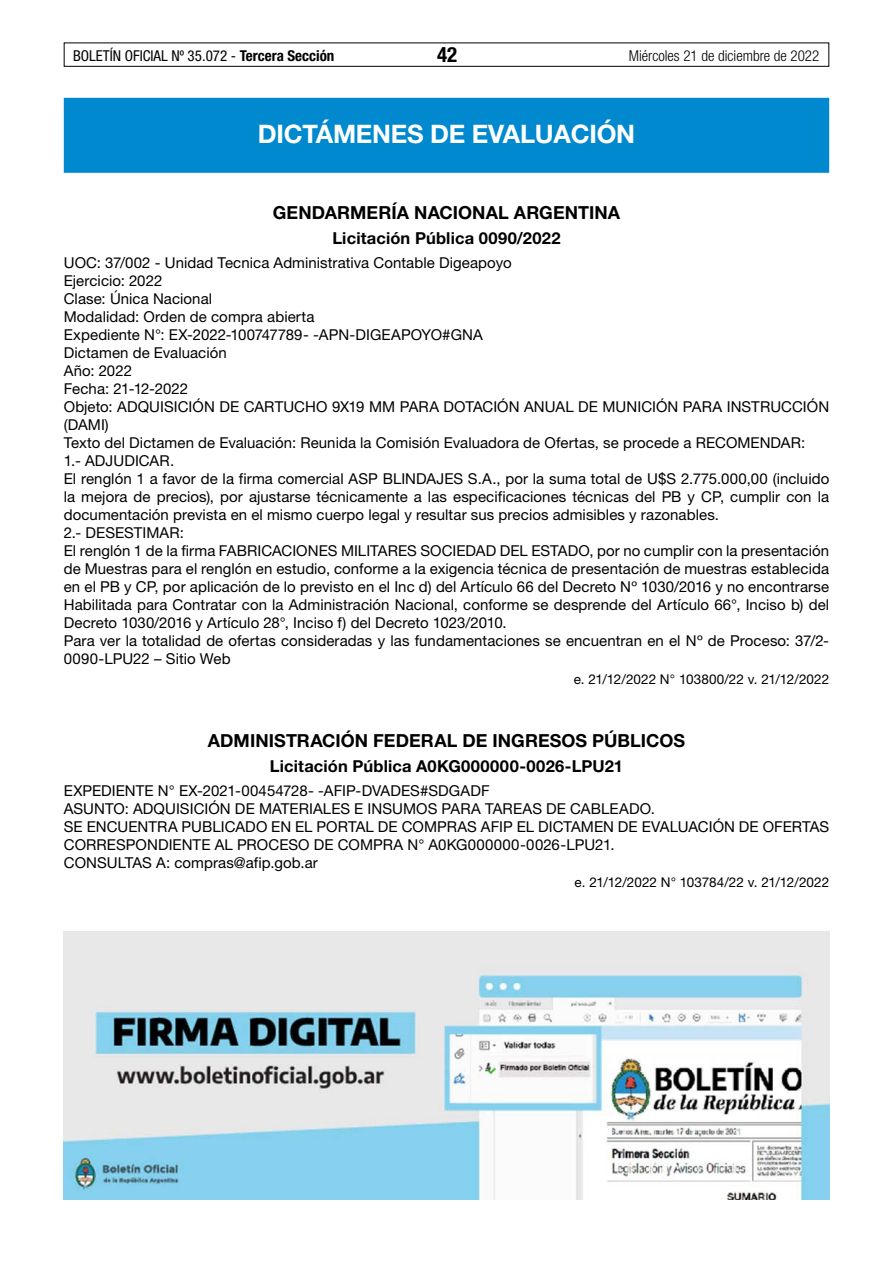
<style>
.page{position:relative;width:893px;height:1263px;background:#fff}
.page>*{position:absolute;margin:0;border:0;box-sizing:border-box;transform-origin:0 0}
.t1{font:700 25.5px "Helvetica Neue LT Std";letter-spacing:-.01em;color:#fff}
.t2{font:700 condensed 21px "Helvetica Neue LT Std";color:#000}
.t3{font:700 18px "Helvetica Neue LT Std";letter-spacing:.005em;color:#000}
.t4{font:700 16.5px "Helvetica Neue LT Std";letter-spacing:.01em;color:#000}
.t5{font:15px/18px "Helvetica Neue LT Std";letter-spacing:.005em;color:#000}
.t6{font:condensed 15px "Helvetica Neue LT Std";color:#000}
.t7{font:300 condensed 15px "Helvetica Neue LT Std";color:#000}
.t8{font:13.5px "Helvetica Neue LT Std";color:#000}
.s1{font-weight:700}
</style>
<div class="page">
<div style="left:64px;top:43px;width:765px;height:24px;border:1px solid #000"></div>
<div style="left:64px;top:98px;width:765px;height:75px;background:#0089cf"></div>
<img style="left:64px;top:931px;width:765px;height:268px">
<p class="t6" style="left:73px;top:47px;width:263px">BOLETÍN OFICIAL Nº 35.072 - <span class="s1">Tercera Sección</span></p>
<h2 class="t2" style="left:437px;top:42px;width:22px">42</h2>
<p class="t7" style="left:629px;top:47px;width:192px">Miércoles 21 de diciembre de 2022</p>
<h1 class="t1" style="left:258px;top:118px;width:379px">DICTÁMENES DE EVALUACIÓN</h1>
<p class="t3" style="left:273px;top:202px;width:349px">GENDARMERÍA NACIONAL ARGENTINA</p>
<p class="t4" style="left:332px;top:228px;width:230px">Licitación Pública 0090/2022</p>
<p class="t5" style="left:64px;top:254px;width:767px">UOC: 37/002 - Unidad Tecnica Administrativa Contable Digeapoyo<br>Ejercicio: 2022<br>Clase: Única Nacional<br>Modalidad: Orden de compra abierta<br>Expediente N°: EX-2022-100747789- -APN-DIGEAPOYO#GNA<br>Dictamen de Evaluación<br>Año: 2022<br>Fecha: 21-12-2022<br>Objeto: ADQUISICIÓN DE CARTUCHO 9X19 MM PARA DOTACIÓN ANUAL DE MUNICIÓN PARA INSTRUCCIÓN (DAMI)<br>Texto del Dictamen de Evaluación: Reunida la Comisión Evaluadora de Ofertas, se procede a RECOMENDAR:<br>1.- ADJUDICAR.<br>El renglón 1 a favor de la firma comercial ASP BLINDAJES S.A., por la suma total de U$S 2.775.000,00 (incluido la mejora de precios), por ajustarse técnicamente a las especificaciones técnicas del PB y CP, cumplir con la documentación prevista en el mismo cuerpo legal y resultar sus precios admisibles y razonables.<br>2.- DESESTIMAR:<br>El renglón 1 de la firma FABRICACIONES MILITARES SOCIEDAD DEL ESTADO, por no cumplir con la presentación de Muestras para el renglón en estudio, conforme a la exigencia técnica de presentación de muestras establecida en el PB y CP, por aplicación de lo previsto en el Inc d) del Artículo 66 del Decreto Nº 1030/2016 y no encontrarse Habilitada para Contratar con la Administración Nacional, conforme se desprende del Artículo 66°, Inciso b) del Decreto 1030/2016 y Artículo 28°, Inciso f) del Decreto 1023/2010.<br>Para ver la totalidad de ofertas consideradas y las fundamentaciones se encuentran en el Nº de Proceso: 37/2- 0090-LPU22 – Sitio Web</p>
<p class="t8" style="left:574px;top:671px;width:257px">e. 21/12/2022 N° 103800/22 v. 21/12/2022</p>
<p class="t3" style="left:208px;top:730px;width:479px">ADMINISTRACIÓN FEDERAL DE INGRESOS PÚBLICOS</p>
<p class="t4" style="left:270px;top:755px;width:355px">Licitación Pública A0KG000000-0026-LPU21</p>
<p class="t5" style="left:64px;top:781px;width:767px">EXPEDIENTE N° EX-2021-00454728- -AFIP-DVADES#SDGADF<br>ASUNTO: ADQUISICIÓN DE MATERIALES E INSUMOS PARA TAREAS DE CABLEADO.<br>SE ENCUENTRA PUBLICADO EN EL PORTAL DE COMPRAS AFIP EL DICTAMEN DE EVALUACIÓN DE OFERTAS CORRESPONDIENTE AL PROCESO DE COMPRA N° A0KG000000-0026-LPU21.<br>CONSULTAS A: compras@afip.gob.ar</p>
<p class="t8" style="left:575px;top:874px;width:256px">e. 21/12/2022 N° 103784/22 v. 21/12/2022</p>
</div>
